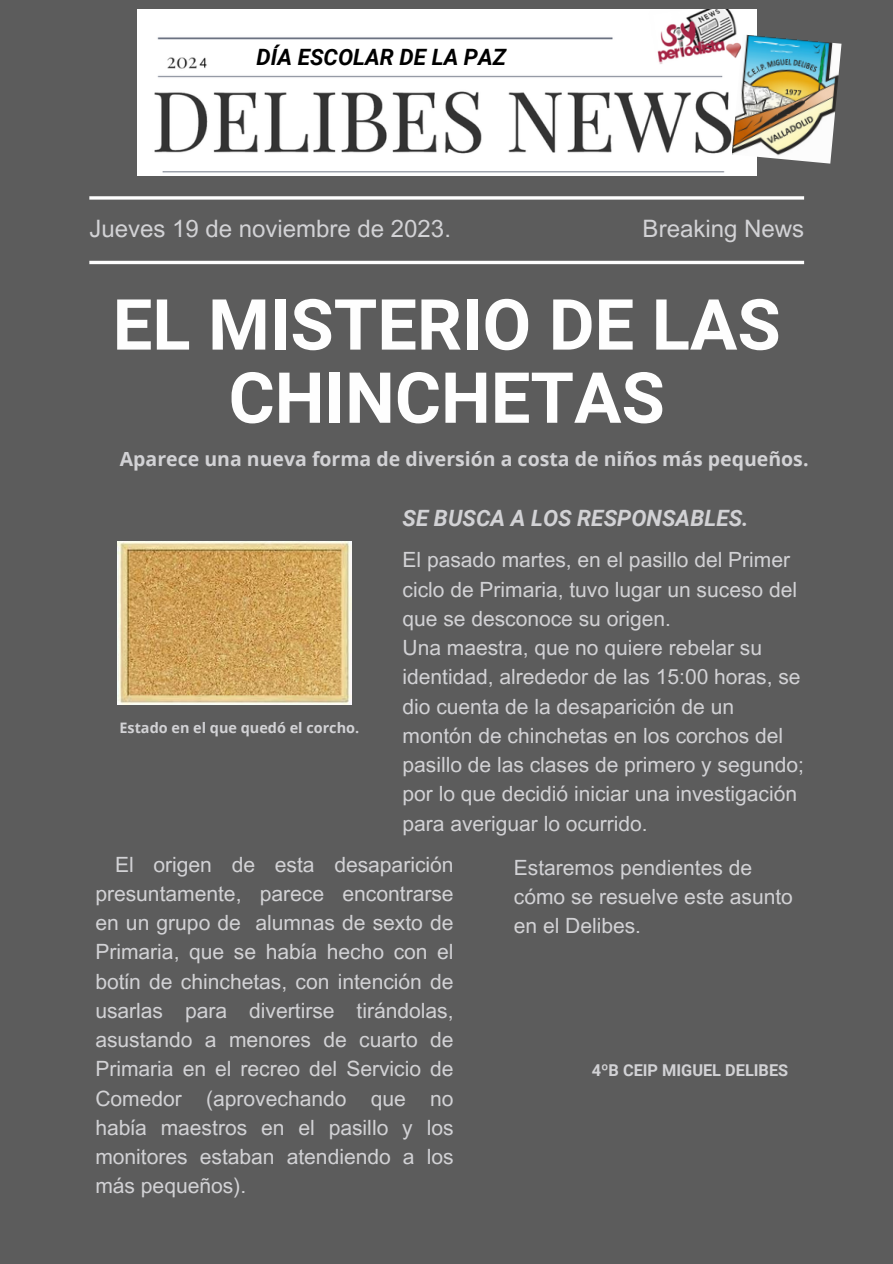
<style>
.page{position:relative;width:893px;height:1264px;background:#fff}
.page>*{position:absolute;margin:0;border:0;box-sizing:border-box;transform-origin:0 0}
.t1{font:700 70.5px/73.2px "Roboto";color:#fefefe;text-align:center}
.t2{font:24px "Arial MT Pro";color:#d2d2d5}
.t3{font:italic 700 22.5px "Roboto";color:#d2d2d5}
.t4{font:italic 700 22.5px "Roboto";color:#000}
.t5{font:21px/29.2px "Arial MT Pro";color:#d2d2d5}
.t6{font:700 19.5px "Open Sans";color:#d2d2d5}
.t7{font:700 16.35px "Roboto";color:#d2d2d5}
.t8{font:700 14.4px "Open Sans";color:#d2d2d5}
</style>
<div class="page">
<div style="left:0;top:0;width:892px;height:1263px;background:#5c5c5c"></div>
<svg style="left:89px;top:196px;width:715px;height:4px;background:#e4e4e4"></svg>
<hr style="left:89px;top:261px;width:715px;height:3px;background:#fefefe">
<img style="left:137px;top:9px;width:619px;height:167px">
<img style="left:731px;top:34px;width:110px;height:130px">
<img style="left:118px;top:541px;width:234px;height:163px">
<h6 class="t4" style="left:256px;top:44px;width:251px">DÍA ESCOLAR DE LA PAZ</h6>
<h1 class="t2" style="left:89px;top:219px;width:363px">Jueves 19 de noviembre de 2023.</h1>
<h4 class="t2" style="left:642px;top:219px;width:163px">Breaking News</h4>
<h3 class="t1" style="left:113px;top:289px;width:669px">EL MISTERIO DE LAS<br>CHINCHETAS</h3>
<h5 class="t6" style="left:120px;top:445px;width:690px">Aparece una nueva forma de diversión a costa de niños más pequeños.</h5>
<h5 class="t8" style="left:119px;top:718px;width:241px">Estado en el que quedó el corcho.</h5>
<p class="t3" style="left:402px;top:505px;width:348px">SE BUSCA A LOS RESPONSABLES.</p>
<h3 class="t5" style="left:402px;top:548px;width:403px">El pasado martes, en el pasillo del Primer ciclo de Primaria, tuvo lugar un suceso del que se desconoce su origen.<br>Una maestra, que no quiere rebelar su identidad, alrededor de las 15:00 horas, se dio cuenta de la desaparición de un montón de chinchetas en los corchos del pasillo de las clases de primero y segundo; por lo que decidió iniciar una investigación para averiguar lo ocurrido.</h3>
<p class="t5" style="left:95px;top:852px;width:360px;text-align:justify;text-indent:20px">El origen de esta desaparición presuntamente, parece encontrarse en un grupo de alumnas de sexto de Primaria, que se había hecho con el botín de chinchetas, con intención de usarlas para divertirse tirándolas, asustando a menores de cuarto de Primaria en el recreo del Servicio de Comedor (aprovechando que no había maestros en el pasillo y los monitores estaban atendiendo a los más pequeños).</p>
<h5 class="t5" style="left:514px;top:855px;width:280px">Estaremos pendientes de cómo se resuelve este asunto en el Delibes.</h5>
<h2 class="t7" style="left:591px;top:1060px;width:198px">4ºB CEIP MIGUEL DELIBES</h2>
</div>
